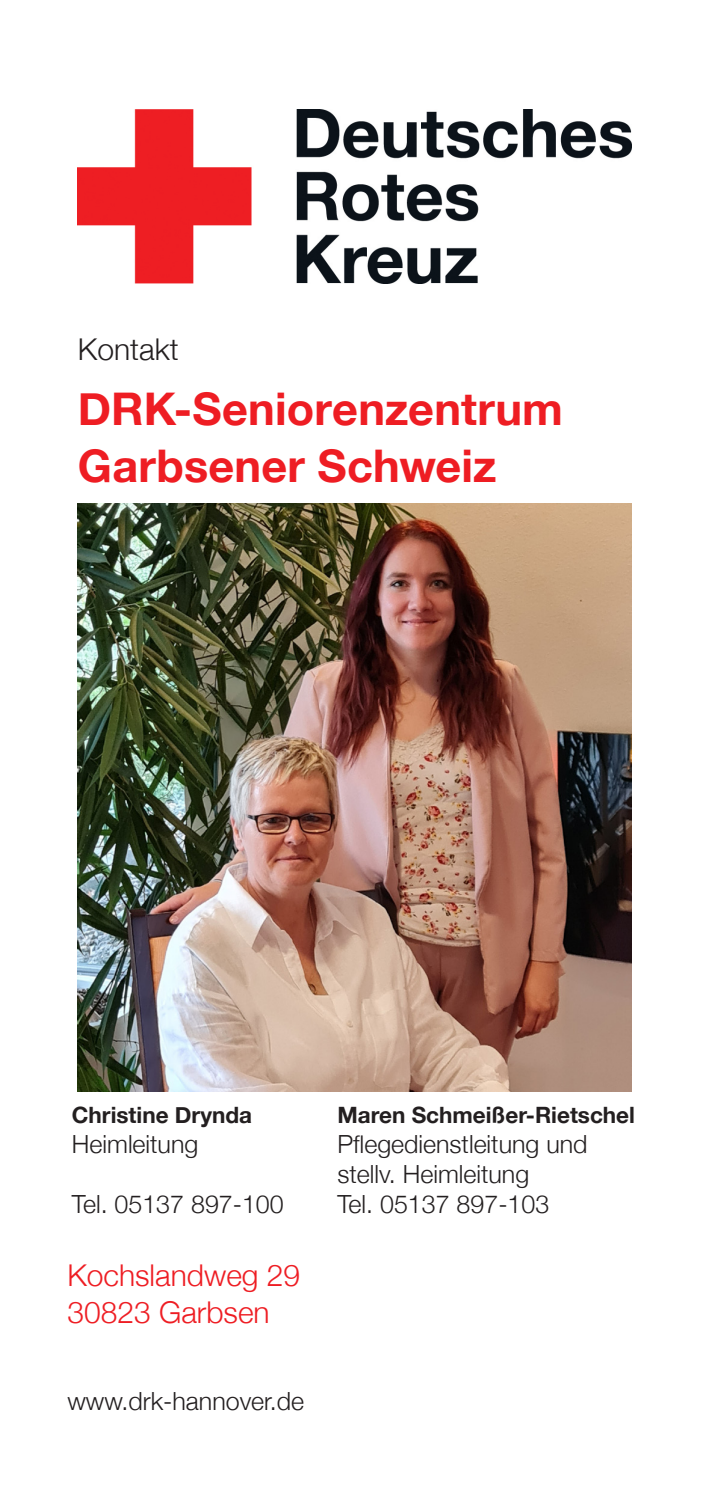
<style>
.page{position:relative;width:709px;height:1503px;background:#fff}
.page>*{position:absolute;margin:0;border:0;box-sizing:border-box;transform-origin:0 0}
.Text_21_pt{font:700 45px/57.5px "Helvetica Neue";letter-spacing:.005em;color:#ee1d23}
.Text_21_pt-2{font:300 30px/37.5px "Helvetica Neue";color:#ee1d23}
.Adresse{font:300 30px "Helvetica Neue";color:#231f20}
.Aufzählung_14_pt_Punkte{font:300 25px/30px "Helvetica Neue";color:#231f20}
.Fliesstext_10_pt{font:300 25px "Helvetica Neue";color:#231f20}
.Aufzählung_14_pt_Punkte-2{font:700 22.5px "Helvetica Neue";color:#231f20}
</style>
<div class="page">
<img style="left:78px;top:503px;width:553px;height:588px">
<img style="left:78px;top:109px;width:553px;height:175px">
<p class="Adresse" style="left:78px;top:325px;width:102px">Kontakt</p>
<p class="Text_21_pt" style="left:78px;top:381px;width:486px">DRK-Seniorenzentrum<br>Garbsener Schweiz</p>
<p class="Aufzählung_14_pt_Punkte-2" style="left:72px;top:1096px;width:181px">Christine Drynda</p>
<p class="Aufzählung_14_pt_Punkte-2" style="left:337px;top:1096px;width:299px">Maren Schmeißer-Rietschel</p>
<p class="Aufzählung_14_pt_Punkte" style="left:72px;top:1126px;width:128px">Heimleitung</p>
<p class="Aufzählung_14_pt_Punkte" style="left:337px;top:1126px;width:252px">Pflegedienstleitung und stellv. Heimleitung</p>
<p class="Aufzählung_14_pt_Punkte" style="left:72px;top:1186px;width:213px">Tel. 05137 897-100</p>
<p class="Aufzählung_14_pt_Punkte" style="left:337px;top:1186px;width:213px">Tel. 05137 897-103</p>
<p class="Text_21_pt-2" style="left:67px;top:1253px;width:234px">Kochslandweg 29<br>30823 Garbsen</p>
<p class="Fliesstext_10_pt" style="left:67px;top:1381px;width:238px">www.drk-hannover.de</p>
</div>
